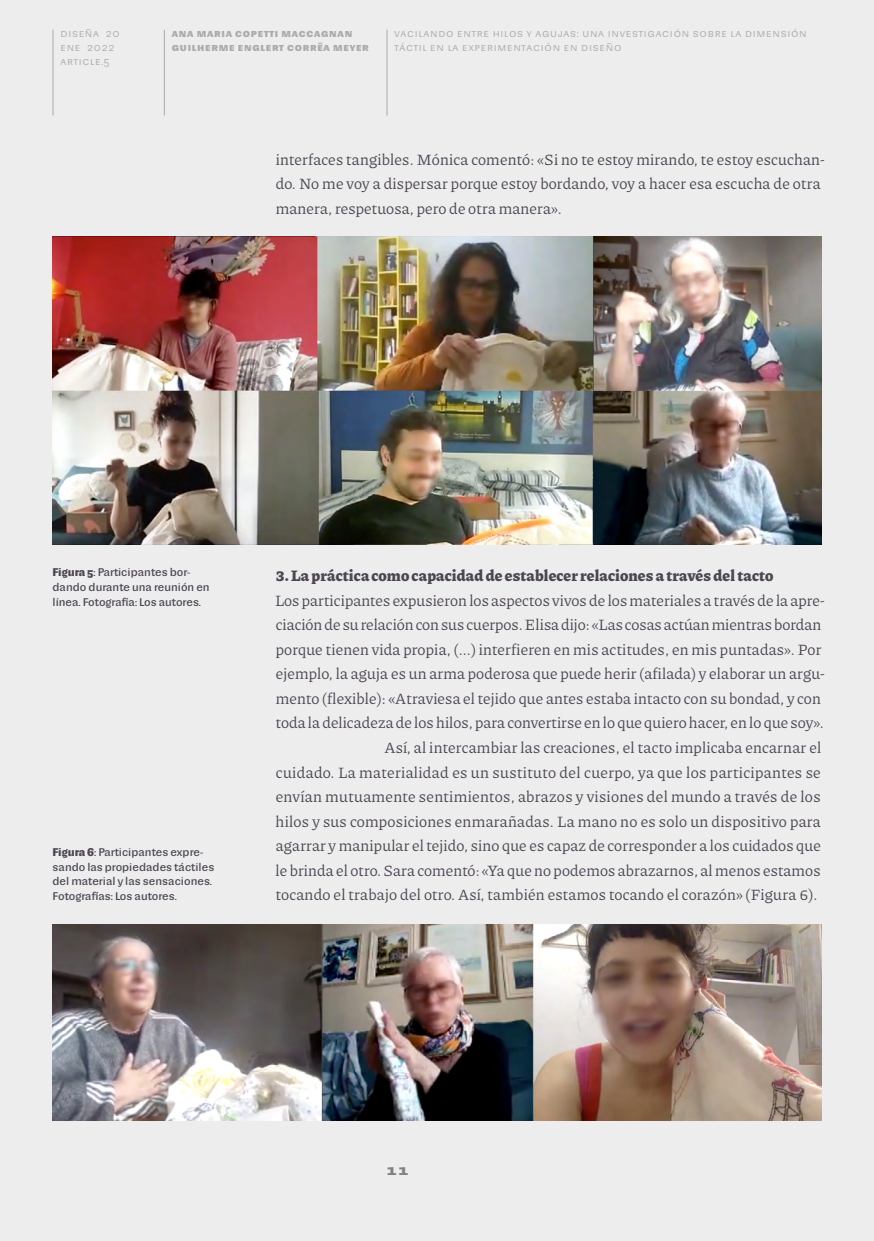
<style>
.page{position:relative;width:874px;height:1241px;background:#fff}
.page>*{position:absolute;margin:0;border:0;box-sizing:border-box;transform-origin:0 0}
.Texto_sin_sangría{font:15.75px/24.5px "Piazzolla";letter-spacing:.005em;color:#4c4651}
.Texto_con_sangría{font:15.75px/24.5px "Piazzolla";letter-spacing:.015em;color:#4c4651;text-align:justify}
.Subtítulo_2{font:800 15.75px "Piazzolla";letter-spacing:.01em;color:#4c4651}
.t1{font:700 14px "Sudamerican Grotesk";color:#828282}
.Pie_de_imagen{font:10.5px/14.7px "Sudamerican Grotesk";color:#4c4651}
.t2{font:10.5px/14px "Sudamerican Grotesk";letter-spacing:.07em;color:#ababab}
.t3{font:700 10.5px/14px "Sudamerican Grotesk";letter-spacing:.07em;color:#ababab}
.s1{font-weight:700}
</style>
<div class="page">
<div style="left:0;top:0;width:873px;height:1240px;background:#ededed"></div>
<hr style="left:52px;top:30px;width:1px;height:85px;background:#ababab">
<hr style="left:164px;top:30px;width:1px;height:85px;background:#ababab">
<hr style="left:386px;top:30px;width:1px;height:85px;background:#ababab">
<img style="left:52px;top:236px;width:769px;height:308px">
<img style="left:52px;top:924px;width:769px;height:196px">
<p class="t2" style="left:60px;top:26px;width:61px">Diseña 20 ene 2022 article.5</p>
<p class="t3" style="left:172px;top:26px;width:198px;text-indent:149px">gnan<br>Guilherme Englert Corrêa Meyer</p>
<p class="t2" style="left:394px;top:26px;width:413px">Vacilando entre hilos y agujas: una investigación sobre la dimensión táctil en la experimentación en diseño</p>
<p class="t3" style="left:172px;top:26px;width:129px">Ana Maria Copetti Macca</p>
<p class="Texto_sin_sangría" style="left:275px;top:146px;width:550px">interfaces tangibles. Mónica comentó: «Si no te estoy mirando, te estoy escuchan&shy;do. No me voy a dispersar porque estoy bordando, voy a hacer esa escucha de otra manera, respetuosa, pero de otra manera».</p>
<p class="Pie_de_imagen" style="left:52px;top:565px;width:158px"><span class="s1">Figura 5</span>: Participantes bor&shy;dando durante una reunión en línea. Fotografía: Los autores.</p>
<p class="Subtítulo_2" style="left:276px;top:564px;width:499px">3. La práctica como capacidad de establecer relaciones a través del tacto</p>
<p class="Texto_sin_sangría" style="left:275px;top:587px;width:550px">Los participantes expusieron los aspectos vivos de los materiales a través de la apre&shy;ciación de su relación con sus cuerpos. Elisa dijo: «Las cosas actúan mientras bordan porque tienen vida propia, (...) interfieren en mis actitudes, en mis puntadas». Por ejemplo, la aguja es un arma poderosa que puede herir (afilada) y elaborar un argu&shy;mento (flexible): «Atraviesa el tejido que antes estaba intacto con su bondad, y con toda la delicadeza de los hilos, para convertirse en lo que quiero hacer, en lo que soy».</p>
<p class="Texto_con_sangría" style="left:275px;top:734px;width:547px;text-indent:109px">Así, al intercambiar las creaciones, el tacto implicaba encarnar el cuidado. La materialidad es un sustituto del cuerpo, ya que los participantes se envían mutuamente sentimientos, abrazos y visiones del mundo a través de los hilos y sus composiciones enmarañadas. La mano no es solo un dispositivo para agarrar y manipular el tejido, sino que es capaz de corresponder a los cuidados que le brinda el otro. Sara comentó: «Ya que no podemos abrazarnos, al menos estamos tocando el trabajo del otro. Así, también estamos tocando el corazón» (Figura 6).</p>
<p class="Pie_de_imagen" style="left:52px;top:844px;width:163px"><span class="s1">Figura 6</span>: Participantes expre&shy;sando las propiedades táctiles del material y las sensaciones.<br>Fotografías: Los autores.</p>
<p class="t1" style="left:386px;top:1158px;width:24px">11</p>
</div>
